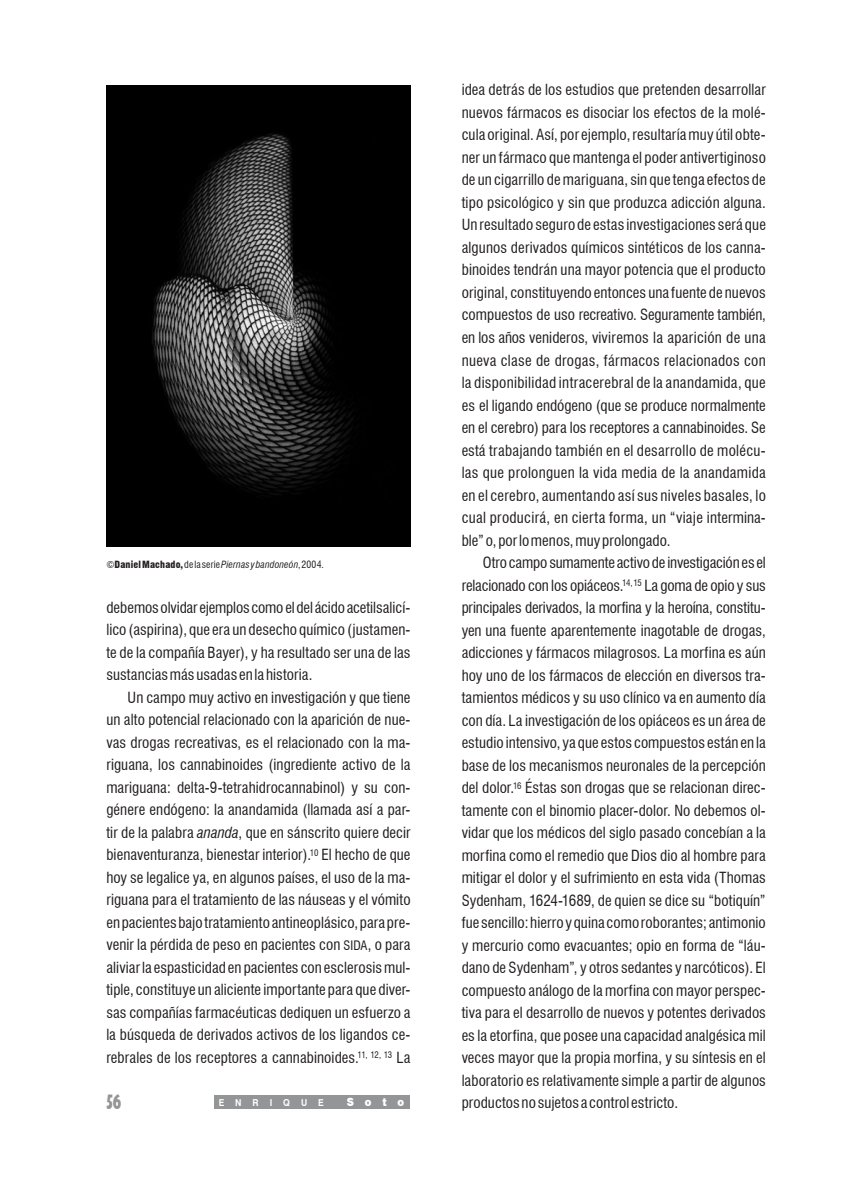
<style>
.page{position:relative;width:851px;height:1191px;background:#fff}
.page>*{position:absolute;margin:0;border:0;box-sizing:border-box;transform-origin:0 0}
.t1{font:700 condensed 21px "Humanist 521 BT Xtra";color:#939597;scale:.75 1}
.ATexto{font:condensed 15px/22.5px "Swiss 721 BT";letter-spacing:.005em;color:#221e1f;text-align:justify}
.ATexto-2{font:900 11.25px "Swiss 721 BT";color:#fff;scale:.9 1}
.ATexto-3{font:italic condensed 9.75px "Swiss 721 BT";letter-spacing:.015em;color:#221e1f}
.ATexto-4{font:700 9.6px "Swiss 721 BT";letter-spacing:1.27em;color:#fff;scale:.9 1}
.s1{font-style:normal}
.s2{font-weight:900;font-style:normal}
.s3{font-style:italic}
.s4{font-size:12.75px}
</style>
<div class="page">
<img style="left:106px;top:85px;width:304px;height:461px">
<div style="left:214px;top:1095px;width:196px;height:13px;background:#939597"></div>
<p class="ATexto-3" style="left:106px;top:558px;width:219px"><span class="s1">©</span><span class="s2">Daniel Machado,</span> <span class="s1">de la serie</span> Piernas y bandoneón<span class="s1">, 2004.</span></p>
<p class="ATexto" style="left:106px;top:596px;width:306px">debemos olvidar ejemplos como el del ácido acetilsalicí&shy;lico (aspirina), que era un desecho químico (justamen&shy;te de la compañía Bayer), y ha resultado ser una de las sustancias más usadas en la historia.</p>
<p class="ATexto" style="left:106px;top:686px;width:306px;text-indent:21px">Un campo muy activo en investigación y que tiene un alto potencial relacionado con la aparición de nue&shy;vas drogas recreativas, es el relacionado con la ma&shy;riguana, los cannabinoides (ingrediente activo de la mariguana: delta-9-tetrahidrocannabinol) y su con&shy;génere endógeno: la anandamida (llamada así a par&shy;tir de la palabra <span class="s3">ananda</span>, que en sánscrito quiere decir bienaventuranza, bienestar interior).<sup>10</sup> El hecho de que hoy se legalice ya, en algunos países, el uso de la ma&shy;riguana para el tratamiento de las náuseas y el vómito en pacientes bajo tratamiento antineoplásico, para pre&shy;venir la pérdida de peso en pacientes con <span class="s4">SIDA</span>, o para aliviar la espasticidad en pacientes con esclerosis mul&shy;tiple, constituye un aliciente importante para que diver&shy;sas compañías farmacéuticas dediquen un esfuerzo a la búsqueda de derivados activos de los ligandos ce&shy;rebrales de los receptores a cannabinoides.<sup>11,</sup> <sup>12,</sup> <sup>13</sup> La</p>
<p class="ATexto" style="left:461px;top:79px;width:306px">idea detrás de los estudios que pretenden desarrollar nuevos fármacos es disociar los efectos de la molé&shy;cula original. Así, por ejemplo, resultaría muy útil obte&shy;ner un fármaco que mantenga el poder antivertiginoso de un cigarrillo de mariguana, sin que tenga efectos de tipo psicológico y sin que produzca adicción alguna.<br>Un resultado seguro de estas investigaciones será que algunos derivados químicos sintéticos de los canna&shy;binoides tendrán una mayor potencia que el producto original, constituyendo entonces una fuente de nuevos compuestos de uso recreativo. Seguramente también, en los años venideros, viviremos la aparición de una nueva clase de drogas, fármacos relacionados con la disponibilidad intracerebral de la anandamida, que es el ligando endógeno (que se produce normalmente en el cerebro) para los receptores a cannabinoides. Se está trabajando también en el desarrollo de molécu&shy;las que prolonguen la vida media de la anandamida en el cerebro, aumentando así sus niveles basales, lo cual producirá, en cierta forma, un “viaje intermina&shy;ble” o, por lo menos, muy prolongado.</p>
<p class="ATexto" style="left:461px;top:551px;width:306px;text-indent:21px">Otro campo sumamente activo de investigación es el relacionado con los opiáceos.<sup>14,</sup> <sup>15</sup> La goma de opio y sus principales derivados, la morfina y la heroína, constitu&shy;yen una fuente aparentemente inagotable de drogas, adicciones y fármacos milagrosos. La morfina es aún hoy uno de los fármacos de elección en diversos tra&shy;tamientos médicos y su uso clínico va en aumento día con día. La investigación de los opiáceos es un área de estudio intensivo, ya que estos compuestos están en la base de los mecanismos neuronales de la percepción del dolor.<sup>16</sup> Éstas son drogas que se relacionan direc&shy;tamente con el binomio placer-dolor. No debemos ol&shy;vidar que los médicos del siglo pasado concebían a la morfina como el remedio que Dios dio al hombre para mitigar el dolor y el sufrimiento en esta vida (Thomas Sydenham, 1624-1689, de quien se dice su “botiquín” fue sencillo: hierro y quina como roborantes; antimonio y mercurio como evacuantes; opio en forma de “láu&shy;dano de Sydenham”, y otros sedantes y narcóticos). El compuesto análogo de la morfina con mayor perspec&shy;tiva para el desarrollo de nuevos y potentes derivados es la etorfina, que posee una capacidad analgésica mil veces mayor que la propia morfina, y su síntesis en el laboratorio es relativamente simple a partir de algunos</p>
<p class="t1" style="left:106px;top:1089px;width:22px">56</p>
<p class="ATexto-4" style="left:219px;top:1096px;width:118px">ENRIQUE</p>
<p class="ATexto-2" style="left:346px;top:1095px;width:65px">Soto</p>
<p class="ATexto" style="left:461px;top:1091px;width:218px">productos no sujetos a control estricto.</p>
</div>
